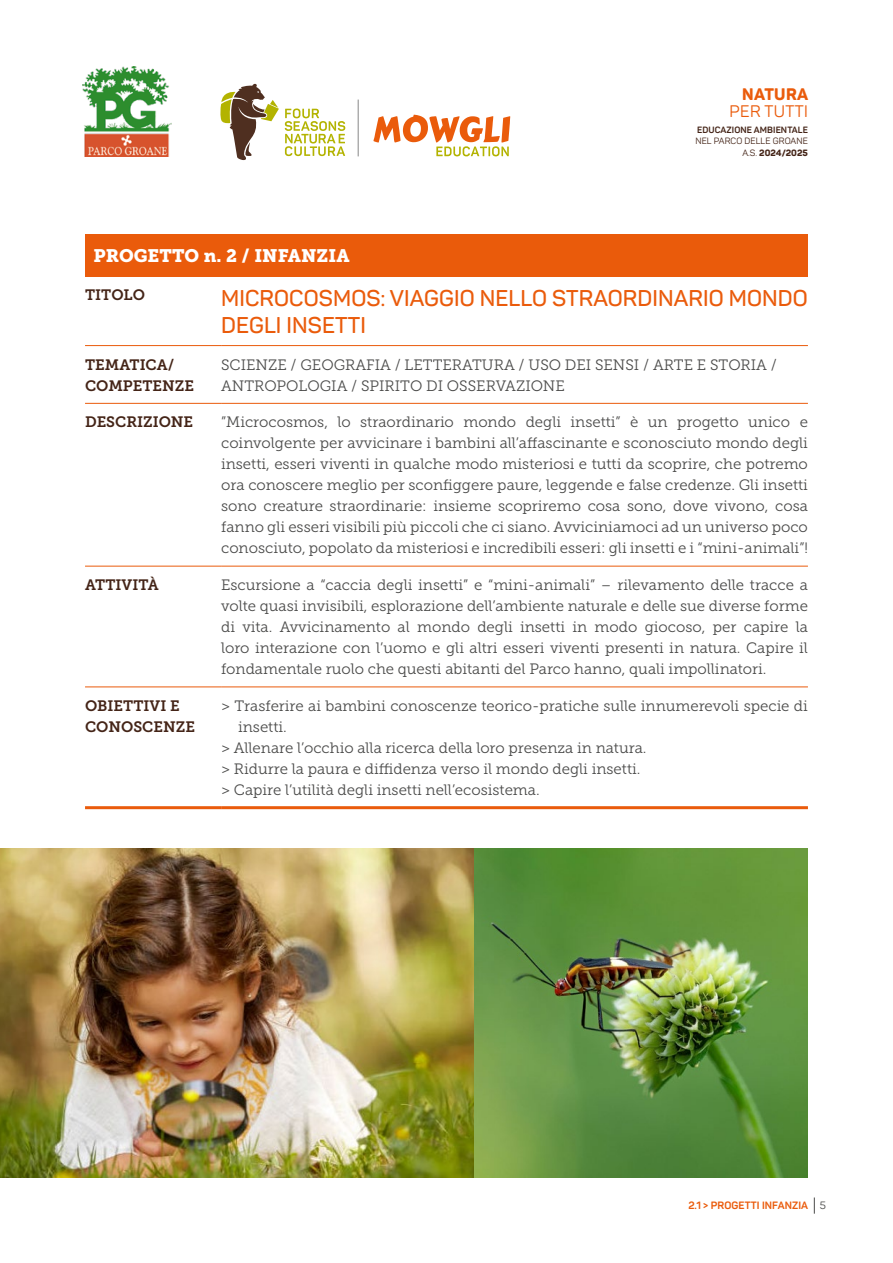
<style>
.page{position:relative;width:893px;height:1263px;background:#fff}
.page>*{position:absolute;margin:0;border:0;box-sizing:border-box;transform-origin:0 0}
.t1{font:600 22.5px/27px "Panton";letter-spacing:.005em;color:#ea5b0b}
.t2{font:18px "Museo Slab 900";color:#fff}
.t3{font:16.5px "Panton";letter-spacing:.02em;color:#ea5b0b}
.t4{font:800 16.5px "Panton";letter-spacing:.02em;color:#ea5b0b}
.t5{font:15px/21px "Museo Slab 300";color:#4a4a49;text-align:justify}
.t6{font:15px/21px "Museo Slab 700";color:#442417}
.t7{font:700 10.5px "Panton";letter-spacing:.01em;color:#ea5b0b}
.t8{font:10.5px "Panton";color:#4a4a49}
.t9{font:9px/11.2px "Panton";letter-spacing:.01em;color:#442417;text-align:right}
.t10{font:700 9px "Panton";letter-spacing:.01em;color:#442417}
.s1{font-weight:800}
</style>
<div class="page">
<svg style="left:285px;top:108px;width:60px;height:48px"></svg>
<svg style="left:220px;top:83px;width:59px;height:78px"></svg>
<img style="left:82px;top:67px;width:90px;height:89px">
<svg style="left:373px;top:115px;width:137px;height:41px"></svg>
<hr style="left:358px;top:100px;width:1px;height:56px;background:#878787">
<svg style="left:814px;top:1197px;width:1px;height:17px"></svg>
<div style="left:85px;top:234px;width:723px;height:42px;background:#ea5b0b"></div>
<hr style="left:85px;top:345px;width:136px;height:1px;background:#ea5b0b">
<hr style="left:85px;top:403px;width:136px;height:1px;background:#ea5b0b">
<hr style="left:221px;top:345px;width:587px;height:1px;background:#ea5b0b">
<hr style="left:221px;top:403px;width:587px;height:1px;background:#ea5b0b">
<hr style="left:85px;top:566px;width:136px;height:1px;background:#ea5b0b">
<hr style="left:221px;top:566px;width:587px;height:1px;background:#ea5b0b">
<hr style="left:85px;top:686px;width:136px;height:1px;background:#ea5b0b">
<hr style="left:221px;top:686px;width:587px;height:1px;background:#ea5b0b">
<hr style="left:85px;top:806px;width:136px;height:3px;background:#ea5b0b">
<hr style="left:221px;top:806px;width:587px;height:3px;background:#ea5b0b">
<img style="left:0;top:848px;width:808px;height:330px">
<p class="t4" style="left:742px;top:84px;width:67px">NATURA</p>
<p class="t3" style="left:730px;top:101px;width:80px">PER TUTTI</p>
<p class="t10" style="left:697px;top:124px;width:112px">EDUCAZIONE AMBIENTALE</p>
<p class="t9" style="left:695px;top:136px;width:114px">NEL PARCO DELLE GROANE<br>A.S. <span class="s1">2024/2025</span></p>
<p class="t2" style="left:94px;top:245px;width:257px">PROGETTO n. 2 / INFANZIA</p>
<p class="t6" style="left:85px;top:285px;width:62px">TITOLO</p>
<h1 class="t1" style="left:221px;top:284px;width:588px">MICROCOSMOS: VIAGGIO NELLO STRAORDINARIO MONDO<br>DEGLI INSETTI</h1>
<p class="t6" style="left:85px;top:354px;width:111px">TEMATICA/<br>COMPETENZE</p>
<p class="t5" style="left:221px;top:354px;width:557px">SCIENZE / GEOGRAFIA / LETTERATURA / USO DEI SENSI / ARTE E STORIA /<br>ANTROPOLOGIA / SPIRITO DI OSSERVAZIONE</p>
<p class="t6" style="left:85px;top:412px;width:110px">DESCRIZIONE</p>
<p class="t5" style="left:221px;top:412px;width:588px">”Microcosmos, lo straordinario mondo degli insetti” è un progetto unico e coinvolgente per avvicinare i bambini all’affascinante e sconosciuto mondo degli insetti, esseri viventi in qualche modo misteriosi e tutti da scoprire, che potremo ora conoscere meglio per sconfiggere paure, leggende e false credenze. Gli insetti sono creature straordinarie: insieme scopriremo cosa sono, dove vivono, cosa fanno gli esseri visibili più piccoli che ci siano. Avviciniamoci ad un universo poco conosciuto, popolato da misteriosi e incredibili esseri: gli insetti e i “mini-animali”!</p>
<p class="t6" style="left:85px;top:574px;width:75px">ATTIVITÀ</p>
<p class="t5" style="left:221px;top:575px;width:588px">Escursione a “caccia degli insetti” e “mini-animali” – rilevamento delle tracce a volte quasi invisibili, esplorazione dell’ambiente naturale e delle sue diverse forme di vita. Avvicinamento al mondo degli insetti in modo giocoso, per capire la loro interazione con l’uomo e gli altri esseri viventi presenti in natura. Capire il fondamentale ruolo che questi abitanti del Parco hanno, quali impollinatori.</p>
<p class="t6" style="left:85px;top:695px;width:111px">OBIETTIVI E<br>CONOSCENZE</p>
<p class="t5" style="left:221px;top:695px;width:588px">&gt; Trasferire ai bambini conoscenze teorico-pratiche sulle innumerevoli specie di</p>
<p class="t5" style="left:238px;top:716px;width:50px">insetti.</p>
<p class="t5" style="left:221px;top:737px;width:427px">&gt; Allenare l’occhio alla ricerca della loro presenza in natura.</p>
<p class="t5" style="left:221px;top:758px;width:421px">&gt; Ridurre la paura e diffidenza verso il mondo degli insetti.</p>
<p class="t5" style="left:221px;top:779px;width:320px">&gt; Capire l’utilità degli insetti nell’ecosistema.</p>
<p class="t7" style="left:688px;top:1199px;width:121px">2.1 &gt; PROGETTI INFANZIA</p>
<p class="t8" style="left:820px;top:1199px;width:8px">5</p>
</div>
